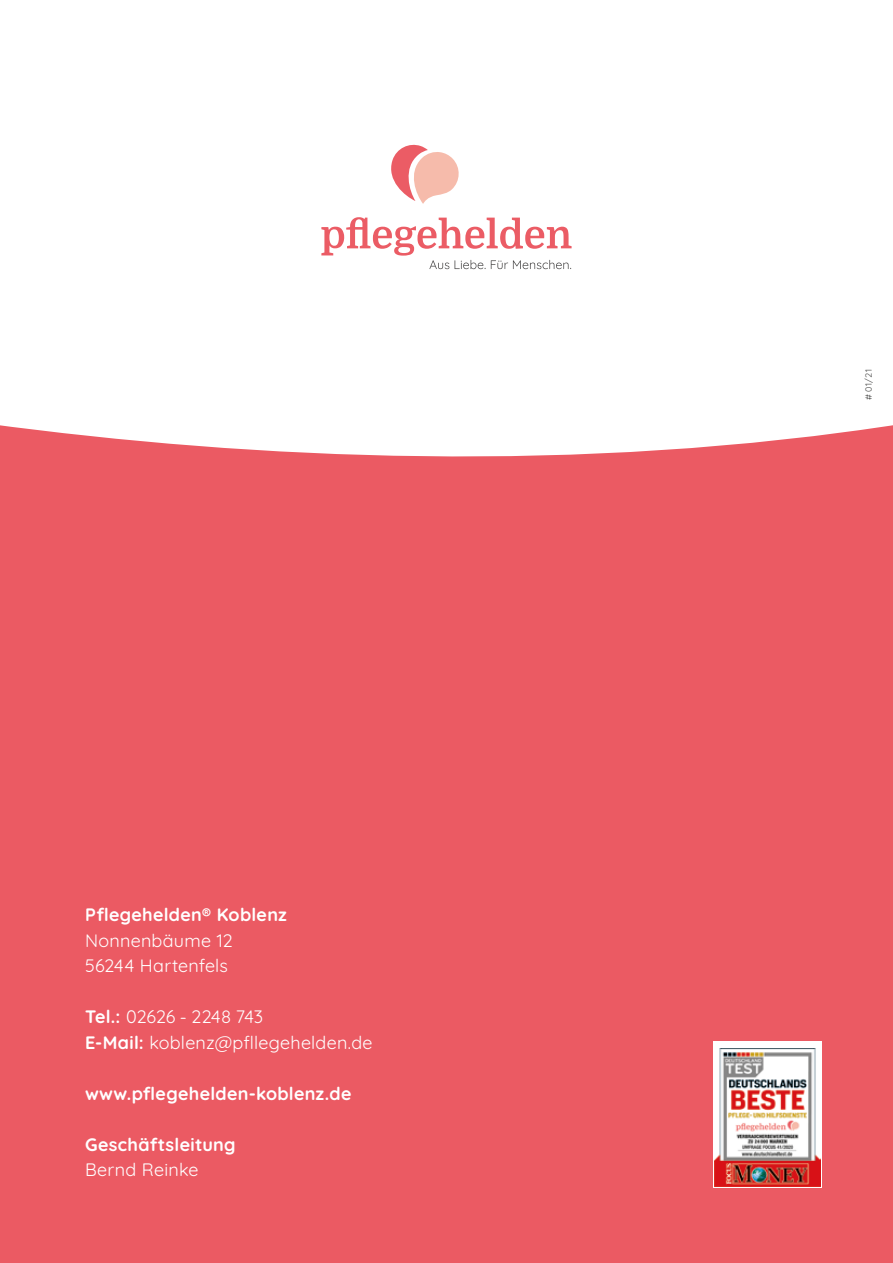
<style>
.page{position:relative;width:893px;height:1263px;background:#eb5a63}
.page>*{position:absolute;margin:0;border:0;box-sizing:border-box;transform-origin:0 0}
.t1{font:18px/25.5px "Quicksand";letter-spacing:.015em;color:#fff}
.t2{font:700 18px "Quicksand";letter-spacing:.015em;color:#fff}
.t3{font:9px "Quicksand";color:#4a4a49}
.s1{font-weight:700}
</style>
<div class="page">
<div style="left:0;top:0;width:893px;height:457px;background:#fff"></div>
<svg style="left:386px;top:145px;width:75px;height:59px"></svg>
<svg style="left:321px;top:217px;width:251px;height:52px"></svg>
<div style="left:713px;top:1041px;width:109px;height:147px;background:#fff"></div>
<img style="left:714px;top:1049px;width:107px;height:138px">
<p class="t2" style="left:85px;top:901px;width:203px">Pflegehelden® Koblenz</p>
<p class="t1" style="left:85px;top:925px;width:149px">Nonnenbäume 12<br>56244 Hartenfels</p>
<p class="t1" style="left:85px;top:1002px;width:289px"><span class="s1">Tel.:</span> 02626 - 2248 743<br><span class="s1">E-Mail:</span> koblenz@pfllegehelden.de</p>
<p class="t2" style="left:85px;top:1079px;width:268px">www.pflegehelden-koblenz.de</p>
<p class="t2" style="left:85px;top:1130px;width:152px">Geschäftsleitung</p>
<p class="t1" style="left:85px;top:1155px;width:115px">Bernd Reinke</p>
<p class="t3" style="left:861px;top:400px;width:33px;rotate:-90deg"># 01/21</p>
</div>
